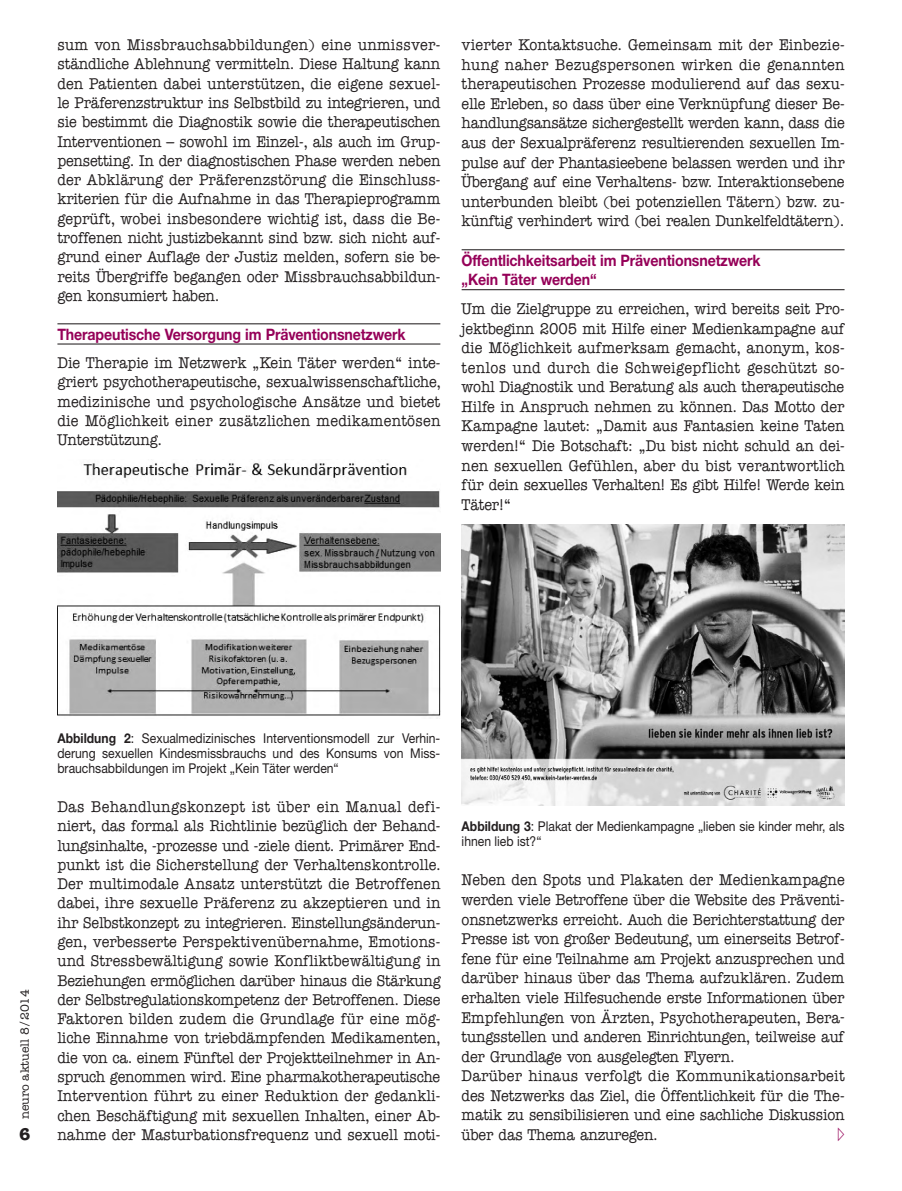
<style>
.page{position:relative;width:902px;height:1191px;background:#fff}
.page>*{position:absolute;margin:0;border:0;box-sizing:border-box;transform-origin:0 0}
.t1{font:700 17.25px "American Typewriter";color:#231f20}
.t2{font:500 15.75px/19.4px "American Typewriter";letter-spacing:-.01em;color:#231f20;text-align:justify;scale:.9 1}
.t3{font:700 15.75px/19.6px "Helvetica Neue LT Std";letter-spacing:-.01em;color:#950058;scale:.9 1}
.t4{font:15.75px "All You Need 2";color:#950058;scale:.9 1}
.t5{font:13.5px/15.5px "Helvetica Neue LT Std";color:#231f20;text-align:justify;scale:.9 1}
.t6{font:500 12px "American Typewriter";color:#231f20}
.s1{font-weight:700}
</style>
<div class="page">
<hr style="left:57px;top:323px;width:383px;height:1px;background:#231f20">
<hr style="left:57px;top:343px;width:383px;height:1px;background:#231f20">
<img style="left:57px;top:463px;width:383px;height:253px">
<hr style="left:461px;top:249px;width:383px;height:1px;background:#231f20">
<hr style="left:461px;top:289px;width:383px;height:1px;background:#231f20">
<img style="left:461px;top:524px;width:383px;height:282px">
<p class="t2" style="left:57px;top:35px;width:427px">sum von Missbrauchsabbildungen) eine unmissver&shy;ständliche Ablehnung vermitteln. Diese Haltung kann den Patienten dabei unterstützen, die eigene sexuel&shy;le Präferenzstruktur ins Selbstbild zu integrieren, und sie bestimmt die Diagnostik sowie die therapeutischen Interventionen – sowohl im Einzel-, als auch im Grup&shy;pensetting. In der diagnostischen Phase werden neben der Abklärung der Präferenzstörung die Einschluss&shy;kriterien für die Aufnahme in das Therapieprogramm geprüft, wobei insbesondere wichtig ist, dass die Be&shy;troffenen nicht justizbekannt sind bzw. sich nicht auf&shy;grund einer Auflage der Justiz melden, sofern sie be&shy;reits Übergriffe begangen oder Missbrauchsabbildun&shy;gen konsumiert haben.</p>
<p class="t3" style="left:57px;top:324px;width:388px">Therapeutische Versorgung im Präventionsnetzwerk</p>
<p class="t2" style="left:57px;top:353px;width:428px">Die Therapie im Netzwerk „Kein Täter werden“ inte&shy;griert psychotherapeutische, sexualwissenschaftliche, medizinische und psychologische Ansätze und bietet die Möglichkeit einer zusätzlichen medikamentösen Unterstützung.</p>
<p class="t2" style="left:461px;top:35px;width:427px">vierter Kontaktsuche. Gemeinsam mit der Einbezie&shy;hung naher Bezugspersonen wirken die genannten therapeutischen Prozesse modulierend auf das sexu&shy;elle Erleben, so dass über eine Verknüpfung dieser Be&shy;handlungsansätze sichergestellt werden kann, dass die aus der Sexualpräferenz resultierenden sexuellen Im&shy;pulse auf der Phantasieebene belassen werden und ihr Übergang auf eine Verhaltens- bzw. Interaktionsebene unterbunden bleibt (bei potenziellen Tätern) bzw. zu&shy;künftig verhindert wird (bei realen Dunkelfeldtätern).</p>
<p class="t3" style="left:461px;top:250px;width:334px">Öffentlichkeitsarbeit im Präventionsnetzwerk „Kein Täter werden“</p>
<p class="t2" style="left:461px;top:299px;width:427px">Um die Zielgruppe zu erreichen, wird bereits seit Pro&shy;jektbeginn 2005 mit Hilfe einer Medienkampagne auf die Möglichkeit aufmerksam gemacht, anonym, kos&shy;tenlos und durch die Schweigepflicht geschützt so&shy;wohl Diagnostik und Beratung als auch therapeutische Hilfe in Anspruch nehmen zu können. Das Motto der Kampagne lautet: „Damit aus Fantasien keine Taten werden!“ Die Botschaft: „Du bist nicht schuld an dei&shy;nen sexuellen Gefühlen, aber du bist verantwortlich für dein sexuelles Verhalten! Es gibt Hilfe! Werde kein Täter!“</p>
<p class="t6" style="left:18px;top:1119px;width:132px;rotate:-90deg">neuro aktuell 8/2014</p>
<p class="t1" style="left:19px;top:1124px;width:13px">6</p>
<p class="t5" style="left:57px;top:730px;width:427px"><span class="s1">Abbildung 2</span>: Sexualmedizinisches Interventionsmodell zur Verhin&shy;derung sexuellen Kindesmissbrauchs und des Konsums von Miss&shy;brauchsabbildungen im Projekt „Kein Täter werden“</p>
<p class="t2" style="left:57px;top:797px;width:427px">Das Behandlungskonzept ist über ein Manual defi&shy;niert, das formal als Richtlinie bezüglich der Behand&shy;lungsinhalte, -prozesse und -ziele dient. Primärer End&shy;punkt ist die Sicherstellung der Verhaltenskontrolle.<br>Der multimodale Ansatz unterstützt die Betroffenen dabei, ihre sexuelle Präferenz zu akzeptieren und in ihr Selbstkonzept zu integrieren. Einstellungsänderun&shy;gen, verbesserte Perspektivenübernahme, Emotions&shy;und Stressbewältigung sowie Konfliktbewältigung in Beziehungen ermöglichen darüber hinaus die Stärkung der Selbstregulationskompetenz der Betroffenen. Diese Faktoren bilden zudem die Grundlage für eine mög&shy;liche Einnahme von triebdämpfenden Medikamenten, die von ca. einem Fünftel der Projektteilnehmer in An&shy;spruch genommen wird. Eine pharmakotherapeutische Intervention führt zu einer Reduktion der gedankli&shy;chen Beschäftigung mit sexuellen Inhalten, einer Ab&shy;nahme der Masturbationsfrequenz und sexuell moti-</p>
<p class="t5" style="left:461px;top:818px;width:427px"><span class="s1">Abbildung 3</span>: Plakat der Medienkampagne „lieben sie kinder mehr, als ihnen lieb ist?“</p>
<p class="t2" style="left:461px;top:870px;width:427px;text-align:left">Neben den Spots und Plakaten der Medienkampagne werden viele Betroffene über die Website des Präventi&shy;onsnetzwerks erreicht. Auch die Berichterstattung der Presse ist von großer Bedeutung, um einerseits Betrof&shy;fene für eine Teilnahme am Projekt anzusprechen und darüber hinaus über das Thema aufzuklären. Zudem erhalten viele Hilfesuchende erste Informationen über Empfehlungen von Ärzten, Psychotherapeuten, Bera&shy;tungsstellen und anderen Einrichtungen, teilweise auf der Grundlage von ausgelegten Flyern.<br>Darüber hinaus verfolgt die Kommunikationsarbeit des Netzwerks das Ziel, die Öffentlichkeit für die The&shy;matik zu sensibilisieren und eine sachliche Diskussion über das Thema anzuregen.</p>
<p class="t4" style="left:837px;top:1125px;width:9px">g</p>
</div>
